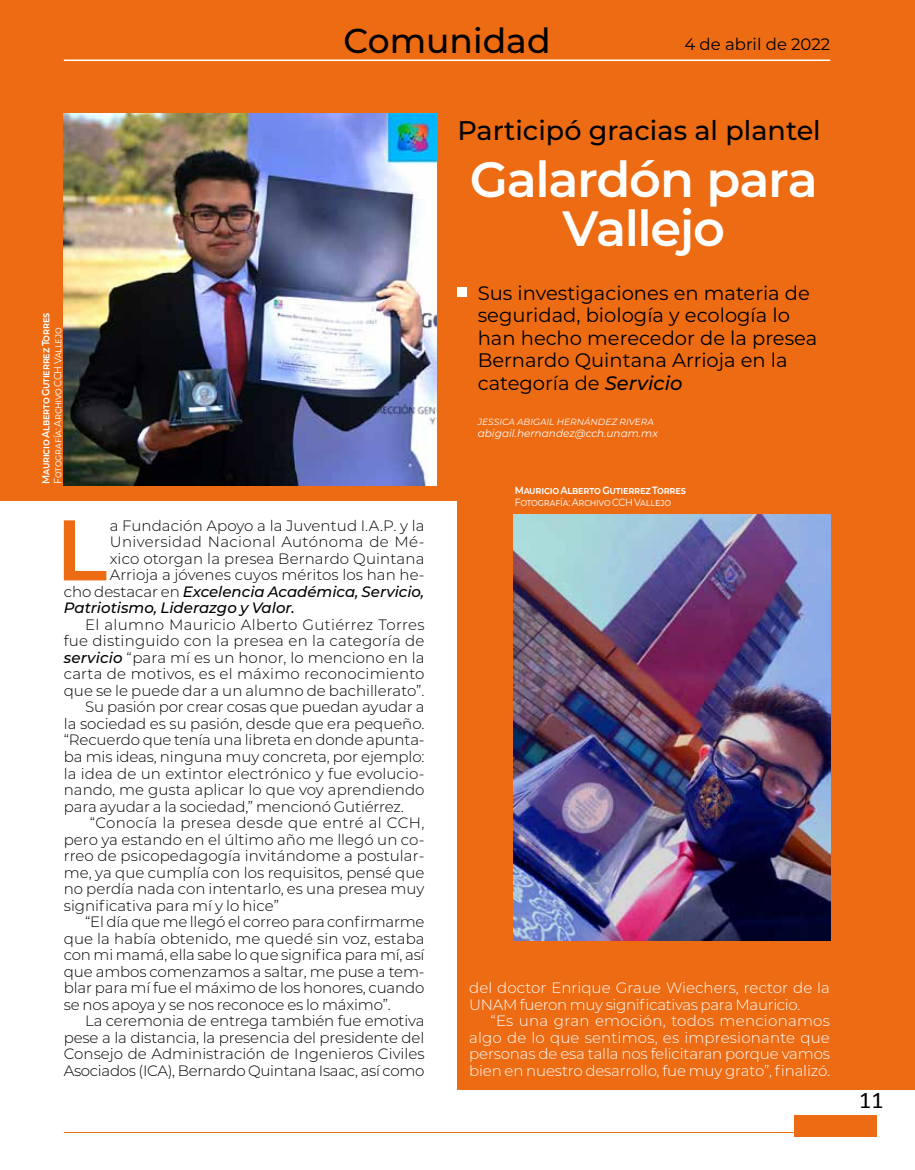
<style>
.page{position:relative;width:915px;height:1170px;background:#fff}
.page>*{position:absolute;margin:0;border:0;box-sizing:border-box;transform-origin:0 0}
.t1{font:600 85.65px "Montserrat";color:#ed6b13}
.t2{font:600 49.5px/49.5px "Montserrat";color:#fff;text-align:center}
.t3{font:500 34.5px "Montserrat";color:#000}
.t4{font:500 27px "Montserrat";color:#000}
.t5{font:24px "Calibri";color:#000}
.t6{font:19.5px/22.5px "Montserrat";color:#000}
.t7{font:16.5px "Montserrat";color:#000}
.t8{font:300 15px "Montserrat";color:#000}
.t9{font:300 15px/16.5px "Montserrat";letter-spacing:-.01em;color:#fff}
.t10{font:300 15px "Montserrat";letter-spacing:.02em;color:#000}
.t11{font:italic 500 15px "Montserrat";color:#000}
.t12{font:300 15px "Montserrat";letter-spacing:-.02em;color:#000}
.t13{font:300 15px "Montserrat";letter-spacing:.025em;color:#000}
.t14{font:600 10.5px "Montserrat";letter-spacing:-.025em;color:#fff;scale:.91 1}
.t15{font:10.5px "Montserrat";letter-spacing:-.025em;color:#fff;scale:.91 1}
.t16{font:italic 10.5px "Montserrat";color:#fff}
.t17{font:italic 9px "Montserrat";color:#fff}
.s1{font-weight:500;font-style:italic}
.s2{font-weight:300;font-style:normal}
</style>
<div class="page">
<hr style="left:64px;top:1131px;width:729px;height:1px;background:#ed6b13">
<div style="left:794px;top:1115px;width:82px;height:21px;background:#ed6b13"></div>
<div style="left:457px;top:495px;width:457px;height:595px;background:#ed6b13"></div>
<div style="left:0;top:0;width:914px;height:501px;background:#ed6b13"></div>
<div style="left:457px;top:287px;width:10px;height:10px;background:#fff"></div>
<img style="left:64px;top:113px;width:372px;height:372px">
<hr style="left:64px;top:59px;width:766px;height:2px;background:#fff">
<img style="left:513px;top:514px;width:316px;height:426px">
<p class="t14" style="left:38px;top:484px;width:190px;rotate:-90deg">Mauricio Alberto Gutierrez Torres</p>
<p class="t15" style="left:51px;top:484px;width:173px;rotate:-90deg">Fotografía: Archivo CCH Vallejo</p>
<h3 class="t3" style="left:343px;top:16px;width:208px">Comunidad</h3>
<p class="t7" style="left:684px;top:33px;width:147px">4 de abril de 2022</p>
<h3 class="t4" style="left:457px;top:111px;width:364px">Participó gracias al plantel</h3>
<h2 class="t2" style="left:469px;top:152px;width:349px">Galardón para<br>Vallejo</h2>
<h3 class="t6" style="left:477px;top:281px;width:341px">Sus investigaciones en materia de seguridad, biología y ecología lo han hecho merecedor de la presea<br>Bernardo Quintana Arrioja en la categoría de <span class="s1">Servicio</span></h3>
<p class="t17" style="left:477px;top:416px;width:178px">JESSICA ABIGAIL HERNÁNDEZ RIVERA</p>
<p class="t16" style="left:477px;top:426px;width:182px">abigail.hernandez@cch.unam.mx</p>
<p class="t14" style="left:514px;top:483px;width:190px">Mauricio Alberto Gutierrez Torres</p>
<p class="t15" style="left:514px;top:495px;width:173px">Fotografía: Archivo CCH Vallejo</p>
<h1 class="t1" style="left:56px;top:489px;width:53px">L</h1>
<p class="t8" style="left:110px;top:515px;width:316px">a Fundación Apoyo a la Juventud I.A.P. y la</p>
<p class="t13" style="left:110px;top:532px;width:316px">Universidad Nacional Autónoma de Mé-</p>
<p class="t8" style="left:110px;top:548px;width:316px">xico otorgan la presea Bernardo Quintana</p>
<p class="t8" style="left:110px;top:565px;width:316px">Arrioja a jóvenes cuyos méritos los han he-</p>
<p class="t11" style="left:64px;top:581px;width:362px"><span class="s2">cho destacar en</span> Excelencia Académica, Servicio,</p>
<p class="t11" style="left:64px;top:597px;width:232px">Patriotismo, Liderazgo y Valor.</p>
<p class="t10" style="left:85px;top:614px;width:341px">El alumno Mauricio Alberto Gutiérrez Torres</p>
<p class="t8" style="left:64px;top:631px;width:362px">fue distinguido con la presea en la categoría de</p>
<p class="t8" style="left:64px;top:647px;width:362px"><span class="s1">servicio</span> “para mí es un honor, lo menciono en la</p>
<p class="t8" style="left:64px;top:664px;width:362px">carta de motivos, es el máximo reconocimiento</p>
<p class="t8" style="left:64px;top:680px;width:362px">que se le puede dar a un alumno de bachillerato”.</p>
<p class="t8" style="left:85px;top:697px;width:341px">Su pasión por crear cosas que puedan ayudar a</p>
<p class="t8" style="left:64px;top:713px;width:362px">la sociedad es su pasión, desde que era pequeño.</p>
<p class="t8" style="left:64px;top:730px;width:362px">“Recuerdo que tenía una libreta en donde apunta-</p>
<p class="t8" style="left:64px;top:746px;width:362px">ba mis ideas, ninguna muy concreta, por ejemplo:</p>
<p class="t8" style="left:64px;top:763px;width:362px">la idea de un extintor electrónico y fue evolucio-</p>
<p class="t8" style="left:64px;top:779px;width:362px">nando, me gusta aplicar lo que voy aprendiendo</p>
<p class="t8" style="left:64px;top:796px;width:341px">para ayudar a la sociedad,” mencionó Gutiérrez.</p>
<p class="t10" style="left:90px;top:812px;width:336px">“Conocía la presea desde que entré al CCH,</p>
<p class="t8" style="left:64px;top:829px;width:362px">pero ya estando en el último año me llegó un co-</p>
<p class="t8" style="left:64px;top:845px;width:362px">rreo de psicopedagogía invitándome a postular-</p>
<p class="t8" style="left:64px;top:862px;width:362px">me, ya que cumplía con los requisitos, pensé que</p>
<p class="t8" style="left:64px;top:878px;width:362px">no perdía nada con intentarlo, es una presea muy</p>
<p class="t8" style="left:64px;top:895px;width:216px">significativa para mí y lo hice”</p>
<p class="t8" style="left:85px;top:911px;width:341px">“El día que me llegó el correo para confirmarme</p>
<p class="t8" style="left:64px;top:928px;width:362px">que la había obtenido, me quedé sin voz, estaba</p>
<p class="t8" style="left:64px;top:944px;width:362px">con mi mamá, ella sabe lo que significa para mí, así</p>
<p class="t8" style="left:64px;top:961px;width:362px">que ambos comenzamos a saltar, me puse a tem-</p>
<p class="t8" style="left:64px;top:977px;width:362px">blar para mí fue el máximo de los honores, cuando</p>
<p class="t8" style="left:64px;top:994px;width:328px">se nos apoya y se nos reconoce es lo máximo”.</p>
<p class="t8" style="left:85px;top:1010px;width:341px">La ceremonia de entrega también fue emotiva</p>
<p class="t8" style="left:64px;top:1027px;width:362px">pese a la distancia, la presencia del presidente del</p>
<p class="t8" style="left:64px;top:1043px;width:362px">Consejo de Administración de Ingenieros Civiles</p>
<p class="t12" style="left:64px;top:1060px;width:362px">Asociados (ICA), Bernardo Quintana Isaac, así como</p>
<p class="t9" style="left:469px;top:978px;width:362px">del doctor Enrique Graue Wiechers, rector de la<br>UNAM fueron muy significativas para Mauricio.</p>
<p class="t9" style="left:469px;top:1011px;width:362px;text-align:justify;text-indent:21px">“Es una gran emoción, todos mencionamos algo de lo que sentimos, es impresionante que personas de esa talla nos felicitaran porque vamos bien en nuestro desarrollo, fue muy grato”, finalizó.</p>
<h3 class="t5" style="left:858px;top:1084px;width:26px">11</h3>
</div>
